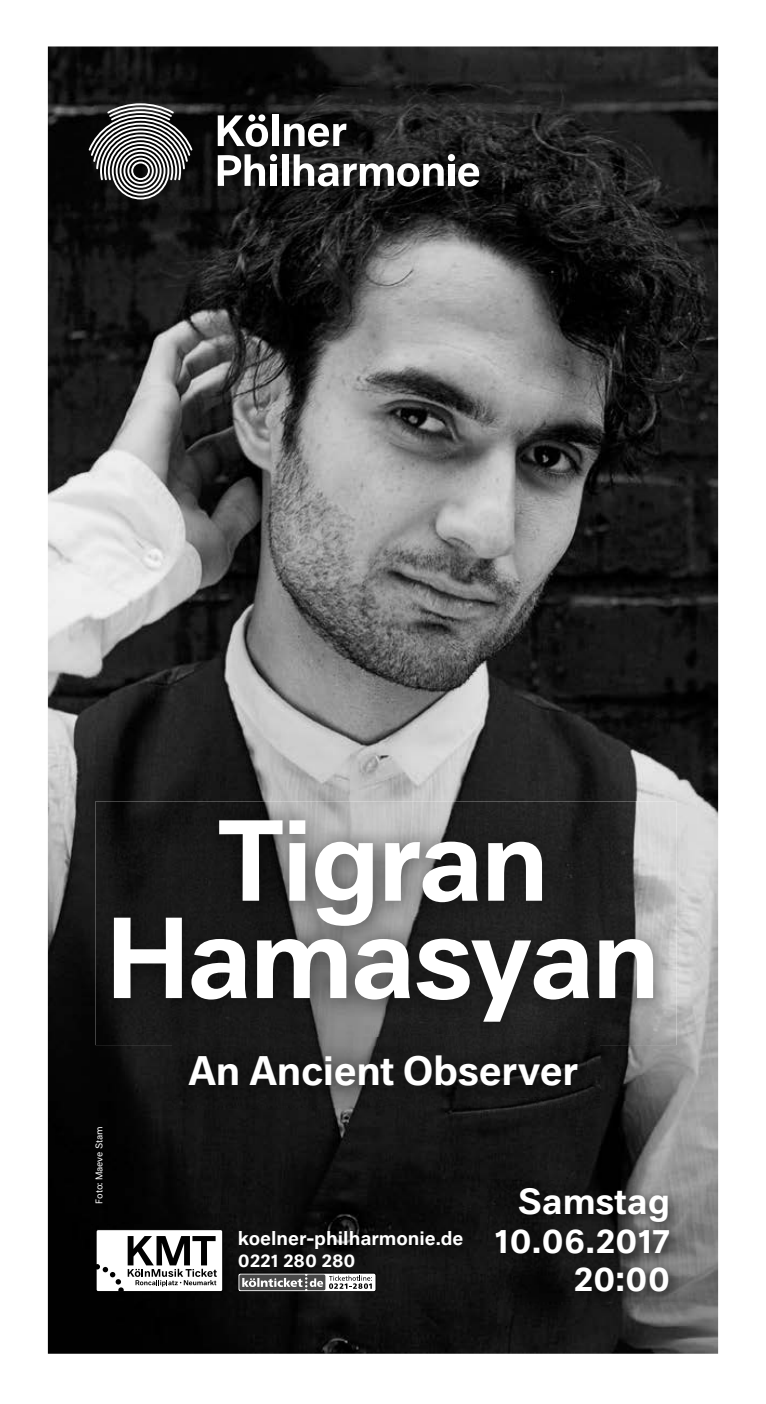
<style>
.page{position:relative;width:766px;height:1404px;background:#fff}
.page>*{position:absolute;margin:0;border:0;box-sizing:border-box;transform-origin:0 0}
.t1{font:500 106.42px/97.2px "Neutral BP";letter-spacing:-.03em;color:#fff;text-align:center}
.t2{font:500 38.02px "Neutral BP";letter-spacing:-.01em;color:#fff}
.t3{font:500 33.75px/38.2px "Neutral BP";color:#fff;text-align:right}
.t4{font:500 18px/21.8px "Neutral BP";color:#fff}
.t5{font:9px "Neutral BP";letter-spacing:-.01em;color:#fff}
</style>
<div class="page">
<img style="left:48px;top:46px;width:670px;height:1307px">
<img style="left:95px;top:801px;width:581px;height:243px">
<img style="left:172px;top:1036px;width:427px;height:71px">
<img style="left:81px;top:95px;width:410px;height:117px">
<svg style="left:89px;top:103px;width:105px;height:96px"></svg>
<svg style="left:218px;top:115px;width:50px;height:32px"></svg>
<div style="left:272px;top:114px;width:6px;height:32px;background:#fff"></div>
<svg style="left:284px;top:123px;width:62px;height:24px"></svg>
<svg style="left:218px;top:154px;width:47px;height:32px"></svg>
<div style="left:270px;top:154px;width:7px;height:7px;background:#fff;border-radius:50%"></div>
<div style="left:270px;top:164px;width:6px;height:22px;background:#fff"></div>
<div style="left:282px;top:154px;width:6px;height:32px;background:#fff"></div>
<svg style="left:293px;top:154px;width:150px;height:32px"></svg>
<div style="left:448px;top:154px;width:7px;height:7px;background:#fff;border-radius:50%"></div>
<div style="left:448px;top:164px;width:6px;height:22px;background:#fff"></div>
<svg style="left:458px;top:163px;width:21px;height:24px"></svg>
<div style="left:238px;top:1272px;width:138px;height:19px;border:1px solid #000;border-radius:2px"></div>
<svg style="left:239px;top:1274px;width:133px;height:15px"></svg>
<img style="left:91px;top:1223px;width:142px;height:77px">
<div style="left:96px;top:1229px;width:127px;height:62px;background:#fff;border-radius:2px"></div>
<div style="left:96px;top:1229px;width:127px;height:62px;border:1px solid #000;border-radius:2px"></div>
<svg style="left:96px;top:1235px;width:121px;height:56px"></svg>
<img style="left:487px;top:1180px;width:194px;height:123px">
<h1 class="t1" style="left:106px;top:803px;width:555px">Tigran<br>Hamasyan</h1>
<h2 class="t2" style="left:188px;top:1039px;width:391px">An Ancient Observer</h2>
<p class="t5" style="left:92px;top:1203px;width:79px;rotate:-90deg">Foto: Maeve Stam</p>
<p class="t4" style="left:238px;top:1225px;width:227px">koelner-philharmonie.de<br>0221 280 280</p>
<h3 class="t3" style="left:494px;top:1179px;width:177px">Samstag<br>10.06.2017<br>20:00</h3>
</div>
